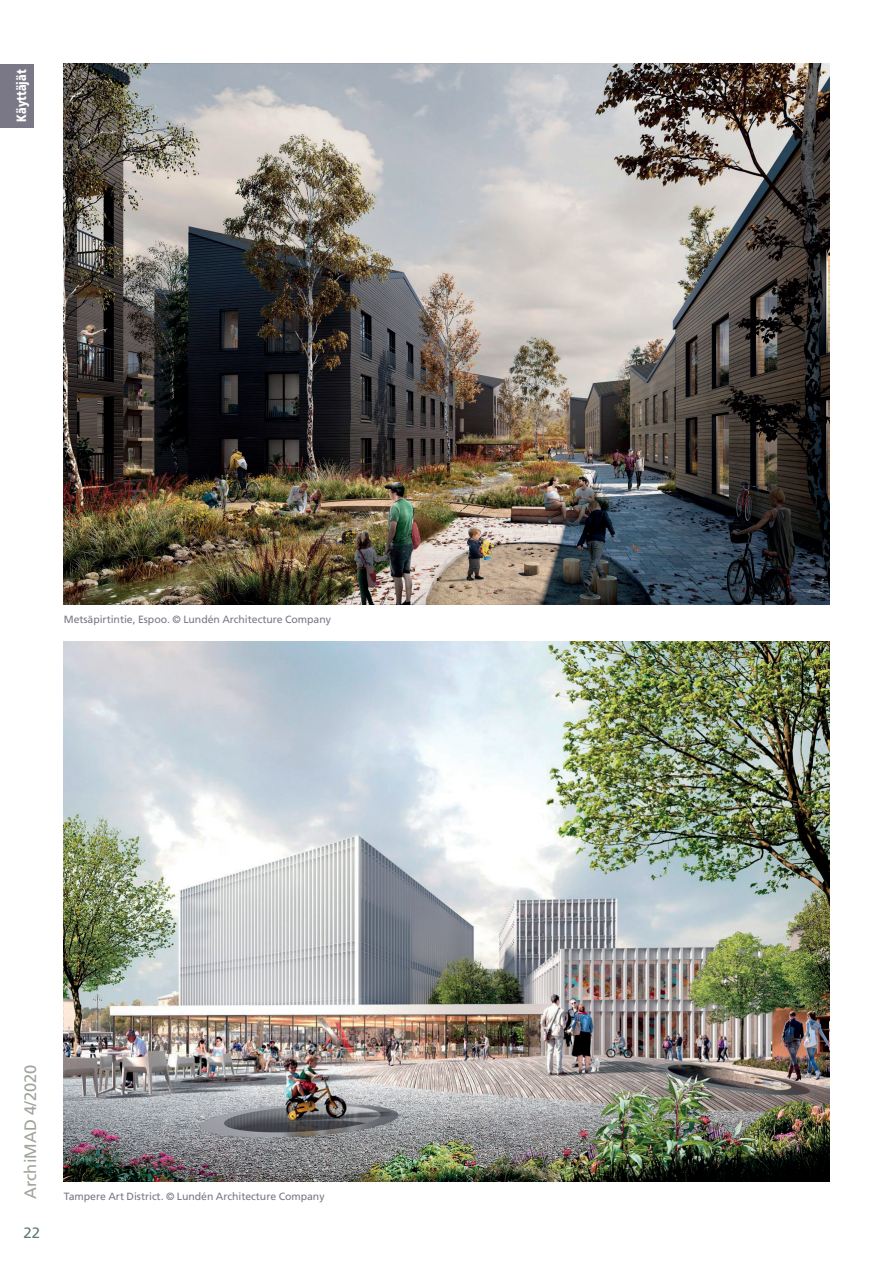
<style>
.page{position:relative;width:893px;height:1263px;background:#fff}
.page>*{position:absolute;margin:0;border:0;box-sizing:border-box;transform-origin:0 0}
.t1{font:16.5px "Frutiger";color:#9da49a}
.t2{font:15px "Frutiger";color:#667979}
.t3{font:900 13.5px "Frutiger";color:#fff;scale:.8 1}
.t4{font:10.5px "Frutiger";letter-spacing:-.005em;color:#7a7786}
</style>
<div class="page">
<div style="left:0;top:64px;width:34px;height:64px;background:#7a7786"></div>
<img style="left:64px;top:641px;width:765px;height:540px">
<img style="left:64px;top:64px;width:765px;height:541px">
<p class="t3" style="left:13px;top:122px;width:67px;rotate:-90deg">Käyttäjät</p>
<p class="t4" style="left:64px;top:613px;width:269px">Metsäpirtintie, Espoo. © Lundén Architecture Company</p>
<h1 class="t1" style="left:21px;top:1199px;width:136px;rotate:-90deg">ArchiMAD 4/2020</h1>
<h2 class="t2" style="left:24px;top:1224px;width:18px">22</h2>
<p class="t4" style="left:64px;top:1190px;width:262px">Tampere Art District. © Lundén Architecture Company</p>
</div>
